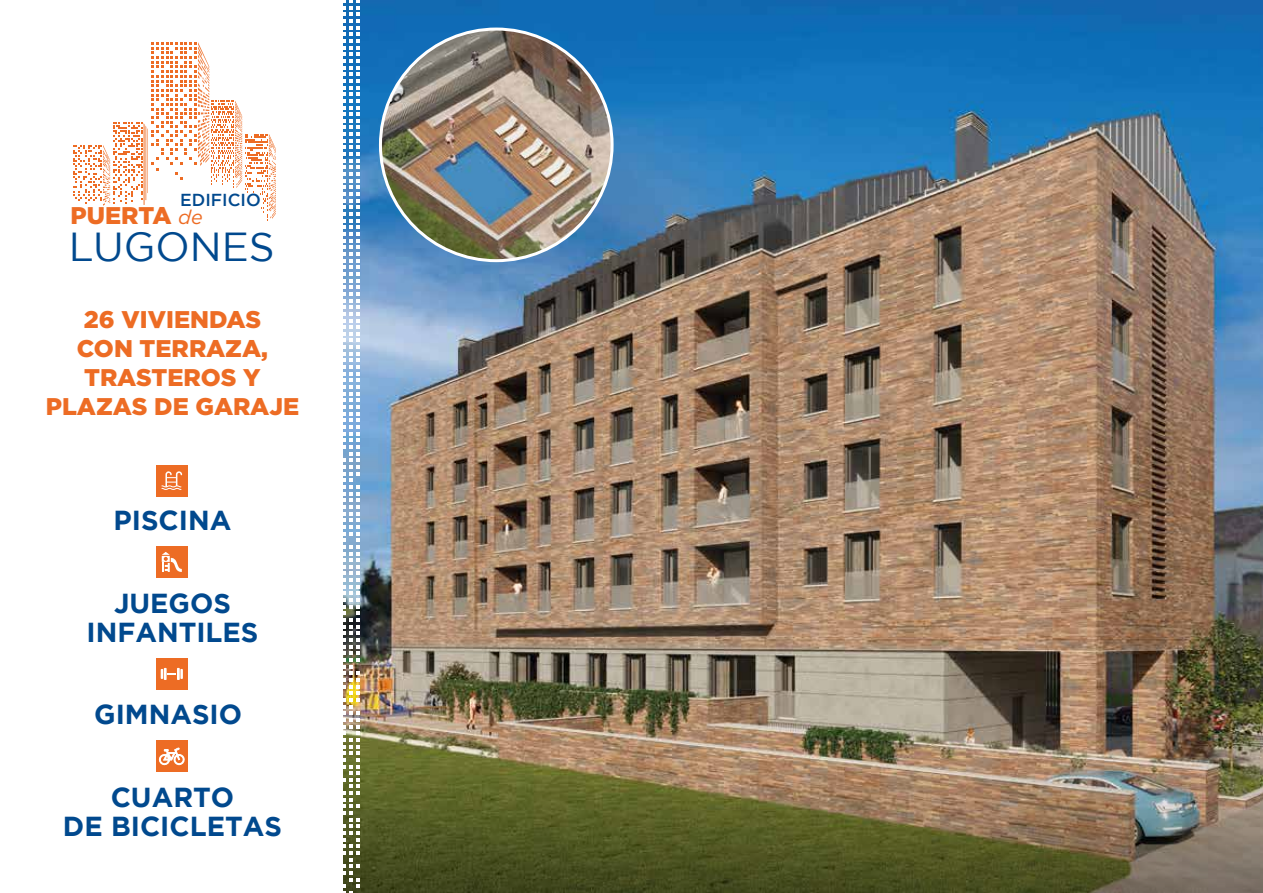
<style>
.page{position:relative;width:1263px;height:893px;background:#fff}
.page>*{position:absolute;margin:0;border:0;box-sizing:border-box;transform-origin:0 0}
.t1{font:40.35px "Gotham";color:#01498e}
.t2{font:700 27.45px/29.2px "Gotham";color:#01498e;text-align:center}
.t3{font:900 24.15px/29px "Gotham";color:#ed6c24;text-align:center}
.t4{font:500 17.4px "Gotham";color:#01498e}
.s1{font-weight:400;font-style:italic;font-size:19.8px}
</style>
<div class="page">
<img style="left:360px;top:0;width:903px;height:762px">
<svg style="left:360px;top:762px;width:903px;height:130px;background:#6e6940"></svg>
<img style="left:343px;top:0;width:17px;height:893px">
<svg style="left:73px;top:42px;width:203px;height:179px"></svg>
<div style="left:156px;top:465px;width:32px;height:32px;background:#ed6c24"></div>
<svg style="left:161px;top:471px;width:21px;height:19px"></svg>
<div style="left:156px;top:546px;width:32px;height:32px;background:#ed6c24"></div>
<div style="left:156px;top:658px;width:32px;height:32px;background:#ed6c24"></div>
<svg style="left:161px;top:668px;width:22px;height:12px"></svg>
<div style="left:156px;top:740px;width:32px;height:32px;background:#ed6c24"></div>
<svg style="left:159px;top:747px;width:26px;height:18px"></svg>
<svg style="left:162px;top:552px;width:20px;height:20px"></svg>
<img style="left:380px;top:29px;width:232px;height:232px;border-radius:116px">
<p class="t4" style="left:180px;top:190px;width:82px">EDIFICIO</p>
<h1 class="t1" style="left:69px;top:224px;width:207px">LUGONES</h1>
<p class="t3" style="left:71px;top:201px;width:134px">PUERTA <span class="s1">de</span></p>
<p class="t3" style="left:46px;top:304px;width:255px">26 VIVIENDAS<br>CON TERRAZA,<br>TRASTEROS Y<br>PLAZAS DE GARAJE</p>
<p class="t2" style="left:114px;top:505px;width:119px">PISCINA</p>
<p class="t2" style="left:86px;top:588px;width:174px">JUEGOS<br>INFANTILES</p>
<p class="t2" style="left:94px;top:699px;width:149px">GIMNASIO</p>
<p class="t2" style="left:63px;top:782px;width:221px">CUARTO<br>DE BICICLETAS</p>
</div>
